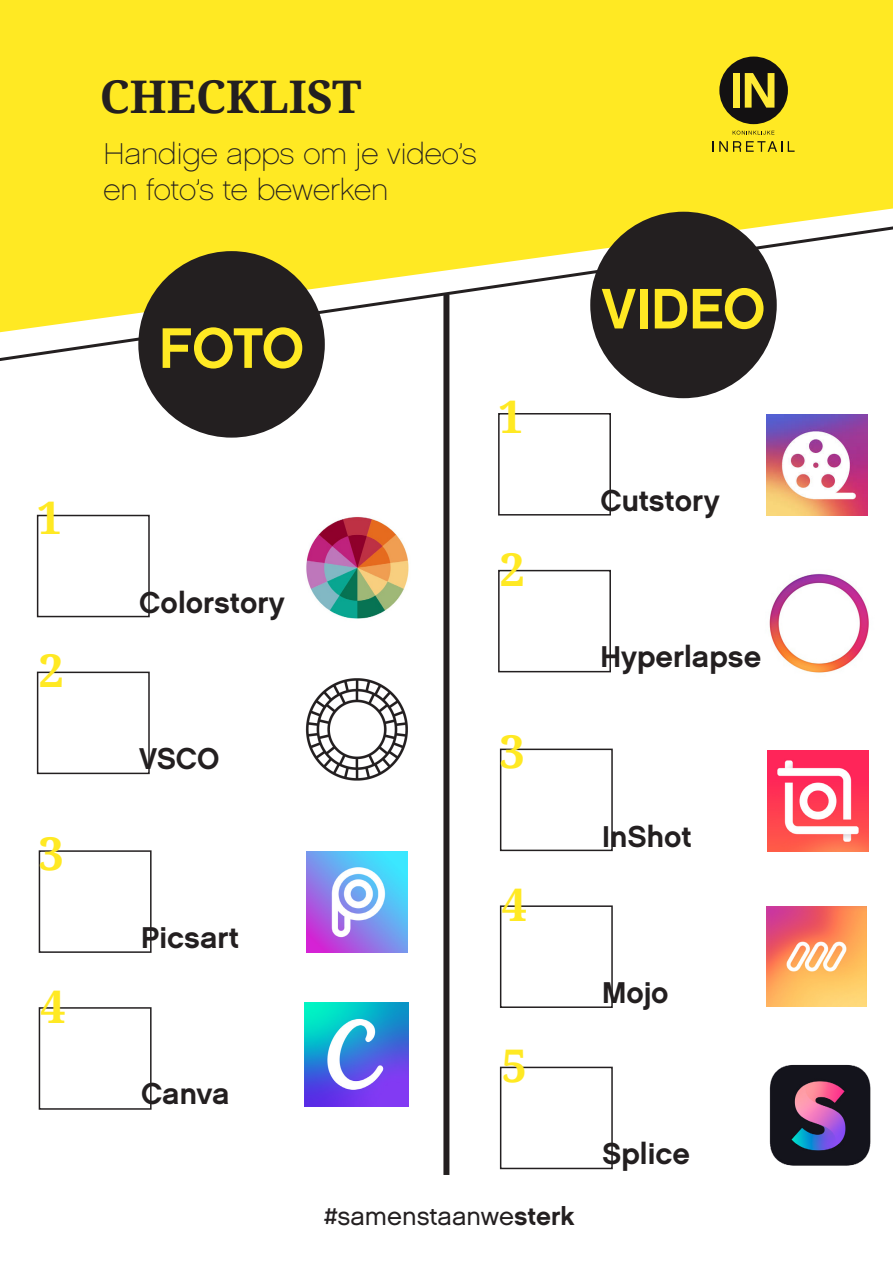
<style>
.page{position:relative;width:893px;height:1263px;background:#fff}
.page>*{position:absolute;margin:0;border:0;box-sizing:border-box;transform-origin:0 0}
.t1{font:57px "Chalet New York Nineteen Sixty";letter-spacing:-.005em;color:#ffe923}
.t2{font:700 45px "Droid Serif";color:#231f20}
.t3{font:700 45px "Droid Serif";color:#ffe923}
.t4{font:30px "Chalet New York Nineteen Sixty";color:#231f20}
.t5{font:30px "Chalet Paris Nineteen Sixty";color:#231f20}
.t6{font:25.5px "Chalet London Nineteen Sixty";color:#231f20}
.s1{font-family:"Chalet New York Nineteen Sixty"}
</style>
<div class="page">
<svg style="left:0;top:0;width:893px;height:386px"></svg>
<div style="left:590px;top:212px;width:187px;height:186px;background:#231f20;border-radius:50%"></div>
<div style="left:138px;top:251px;width:187px;height:187px;background:#231f20;border-radius:50%"></div>
<div style="left:443px;top:295px;width:6px;height:880px;background:#231f20"></div>
<svg style="left:713px;top:141px;width:69px;height:11px"></svg>
<svg style="left:788px;top:141px;width:7px;height:11px"></svg>
<div style="left:719px;top:57px;width:69px;height:67px;background:#131112;border-radius:50%"></div>
<div style="left:733px;top:73px;width:6px;height:35px;background:#ffea36"></div>
<svg style="left:745px;top:73px;width:29px;height:35px"></svg>
<svg style="left:733px;top:131px;width:41px;height:4px"></svg>
<img style="left:306px;top:517px;width:103px;height:102px">
<img style="left:766px;top:414px;width:101px;height:101px">
<img style="left:307px;top:852px;width:101px;height:101px">
<img style="left:768px;top:750px;width:101px;height:101px">
<div style="left:37px;top:515px;width:113px;height:102px;border:2px solid #231f20"></div>
<div style="left:498px;top:413px;width:113px;height:102px;border:2px solid #231f20"></div>
<div style="left:39px;top:850px;width:113px;height:103px;border:2px solid #231f20"></div>
<div style="left:500px;top:749px;width:113px;height:102px;border:2px solid #231f20"></div>
<div style="left:37px;top:672px;width:113px;height:102px;border:2px solid #231f20"></div>
<div style="left:498px;top:570px;width:113px;height:102px;border:2px solid #231f20"></div>
<div style="left:39px;top:1007px;width:113px;height:103px;border:2px solid #231f20"></div>
<div style="left:500px;top:905px;width:113px;height:103px;border:2px solid #231f20"></div>
<div style="left:500px;top:1067px;width:113px;height:102px;border:2px solid #231f20"></div>
<img style="left:305px;top:678px;width:103px;height:103px">
<img style="left:769px;top:573px;width:100px;height:100px">
<img style="left:304px;top:1002px;width:105px;height:105px">
<img style="left:766px;top:907px;width:100px;height:99px">
<img style="left:769px;top:1064px;width:102px;height:102px">
<p class="t3" style="left:37px;top:487px;width:27px">1</p>
<p class="t3" style="left:39px;top:640px;width:27px">2</p>
<p class="t3" style="left:39px;top:822px;width:27px">3</p>
<p class="t3" style="left:41px;top:975px;width:27px">4</p>
<p class="t2" style="left:100px;top:66px;width:263px">CHECKLIST</p>
<p class="t5" style="left:103px;top:137px;width:375px">Handige apps om je video’s</p>
<p class="t5" style="left:103px;top:173px;width:286px">en foto’s te bewerken</p>
<p class="t1" style="left:159px;top:312px;width:147px">FOTO</p>
<p class="t3" style="left:498px;top:385px;width:27px">1</p>
<p class="t4" style="left:139px;top:584px;width:147px">Colorstory</p>
<p class="t4" style="left:139px;top:739px;width:82px">VSCO</p>
<p class="t3" style="left:500px;top:538px;width:27px">2</p>
<p class="t3" style="left:500px;top:721px;width:27px">3</p>
<p class="t4" style="left:141px;top:919px;width:99px">Picsart</p>
<p class="t4" style="left:141px;top:1075px;width:90px">Canva</p>
<p class="t3" style="left:502px;top:873px;width:27px">4</p>
<p class="t3" style="left:502px;top:1035px;width:27px">5</p>
<p class="t6" style="left:324px;top:1200px;width:252px">#samenstaanwe<span class="s1">sterk</span></p>
<p class="t1" style="left:602px;top:273px;width:165px">VIDEO</p>
<p class="t4" style="left:600px;top:482px;width:121px">Cutstory</p>
<p class="t4" style="left:600px;top:638px;width:162px">Hyperlapse</p>
<p class="t4" style="left:602px;top:817px;width:90px">InShot</p>
<p class="t4" style="left:602px;top:973px;width:68px">Mojo</p>
<p class="t4" style="left:602px;top:1134px;width:89px">Splice</p>
</div>
